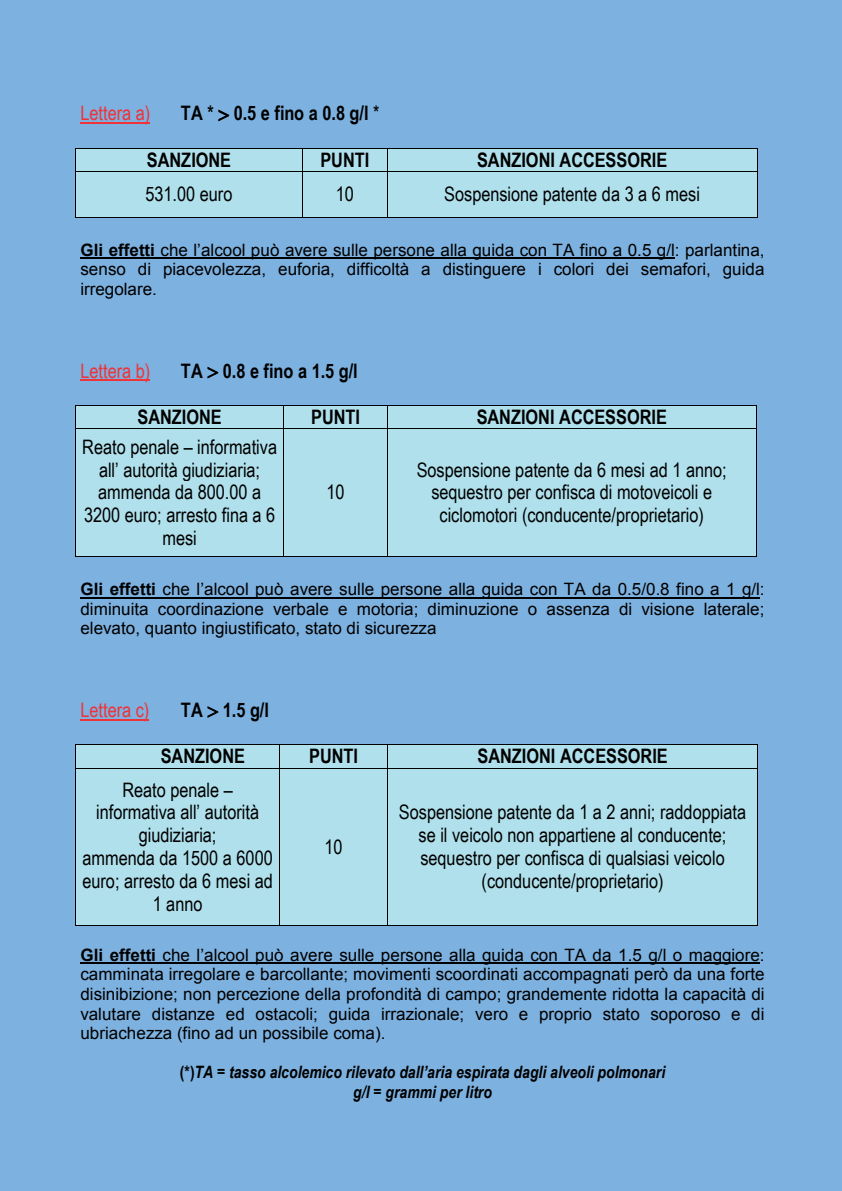
<style>
.page{position:relative;width:842px;height:1191px;background:#7db1df}
.page>*{position:absolute;margin:0;border:0;box-sizing:border-box;transform-origin:0 0}
.t1{font:20px/22.8px "Arial Narrow";letter-spacing:-.005em;color:#000;text-align:center}
.t2{font:700 20px "Arial Narrow";color:#000}
.t3{font:20px "Arial Narrow";color:#ee3339}
.t4{font:17px/19.6px "Arial";color:#000;text-align:justify}
.t5{font:italic 700 17px/19.6px "Arial Narrow";color:#000;text-align:center}
.s1{font-weight:400}
.s2{font-weight:700}
.s3{font-style:normal}
</style>
<div class="page">
<hr style="left:80px;top:122px;width:70px;height:2px;background:#ee3339">
<div style="left:76px;top:148px;width:226px;height:23px;background:#afe0ec"></div>
<div style="left:303px;top:148px;width:84px;height:23px;background:#afe0ec"></div>
<div style="left:388px;top:148px;width:369px;height:23px;background:#afe0ec"></div>
<hr style="left:76px;top:148px;width:226px;height:1px;background:#000">
<hr style="left:303px;top:148px;width:84px;height:1px;background:#000">
<hr style="left:387px;top:148px;width:370px;height:1px;background:#000">
<div style="left:76px;top:172px;width:226px;height:45px;background:#afe0ec"></div>
<div style="left:303px;top:172px;width:84px;height:45px;background:#afe0ec"></div>
<div style="left:388px;top:172px;width:369px;height:45px;background:#afe0ec"></div>
<svg style="left:75px;top:148px;width:1px;height:24px"></svg>
<hr style="left:76px;top:171px;width:226px;height:1px;background:#000">
<svg style="left:302px;top:148px;width:1px;height:24px"></svg>
<hr style="left:303px;top:171px;width:84px;height:1px;background:#000">
<svg style="left:387px;top:149px;width:1px;height:22px"></svg>
<hr style="left:387px;top:171px;width:370px;height:1px;background:#000">
<svg style="left:757px;top:148px;width:1px;height:24px"></svg>
<hr style="left:75px;top:172px;width:1px;height:45px;background:#000">
<hr style="left:76px;top:217px;width:226px;height:1px;background:#000">
<hr style="left:302px;top:172px;width:1px;height:45px;background:#000">
<hr style="left:303px;top:217px;width:84px;height:1px;background:#000">
<hr style="left:387px;top:172px;width:1px;height:45px;background:#000">
<hr style="left:387px;top:217px;width:370px;height:1px;background:#000">
<hr style="left:757px;top:172px;width:1px;height:45px;background:#000">
<hr style="left:80px;top:258px;width:595px;height:1px;background:#000">
<hr style="left:80px;top:379px;width:70px;height:2px;background:#ee3339">
<div style="left:76px;top:406px;width:208px;height:22px;background:#afe0ec"></div>
<div style="left:284px;top:406px;width:103px;height:22px;background:#afe0ec"></div>
<div style="left:388px;top:406px;width:368px;height:22px;background:#afe0ec"></div>
<hr style="left:76px;top:405px;width:208px;height:1px;background:#000">
<hr style="left:284px;top:405px;width:103px;height:1px;background:#000">
<hr style="left:387px;top:405px;width:369px;height:1px;background:#000">
<div style="left:76px;top:429px;width:208px;height:127px;background:#afe0ec"></div>
<div style="left:284px;top:429px;width:103px;height:127px;background:#afe0ec"></div>
<div style="left:388px;top:429px;width:368px;height:127px;background:#afe0ec"></div>
<svg style="left:75px;top:405px;width:1px;height:24px"></svg>
<hr style="left:76px;top:428px;width:208px;height:1px;background:#000">
<hr style="left:284px;top:428px;width:103px;height:1px;background:#000">
<svg style="left:387px;top:406px;width:1px;height:22px"></svg>
<hr style="left:387px;top:428px;width:369px;height:1px;background:#000">
<svg style="left:756px;top:405px;width:1px;height:24px"></svg>
<hr style="left:75px;top:429px;width:1px;height:127px;background:#000">
<hr style="left:76px;top:556px;width:208px;height:1px;background:#000">
<hr style="left:284px;top:429px;width:1px;height:127px;background:#000">
<hr style="left:284px;top:556px;width:103px;height:1px;background:#000">
<hr style="left:387px;top:429px;width:1px;height:127px;background:#000">
<hr style="left:387px;top:556px;width:369px;height:1px;background:#000">
<hr style="left:756px;top:429px;width:1px;height:127px;background:#000">
<hr style="left:80px;top:597px;width:680px;height:1px;background:#000">
<hr style="left:80px;top:719px;width:69px;height:1px;background:#ee3339">
<div style="left:76px;top:745px;width:204px;height:23px;background:#afe0ec"></div>
<div style="left:280px;top:745px;width:107px;height:23px;background:#afe0ec"></div>
<div style="left:388px;top:745px;width:369px;height:23px;background:#afe0ec"></div>
<hr style="left:76px;top:744px;width:203px;height:1px;background:#000">
<hr style="left:280px;top:744px;width:107px;height:1px;background:#000">
<hr style="left:387px;top:744px;width:370px;height:1px;background:#000">
<div style="left:76px;top:768px;width:204px;height:156px;background:#afe0ec"></div>
<div style="left:280px;top:768px;width:107px;height:156px;background:#afe0ec"></div>
<div style="left:388px;top:768px;width:369px;height:156px;background:#afe0ec"></div>
<svg style="left:75px;top:744px;width:1px;height:24px"></svg>
<hr style="left:76px;top:768px;width:203px;height:1px;background:#000">
<svg style="left:279px;top:744px;width:1px;height:24px"></svg>
<hr style="left:280px;top:768px;width:107px;height:1px;background:#000">
<svg style="left:387px;top:745px;width:1px;height:23px"></svg>
<hr style="left:387px;top:768px;width:370px;height:1px;background:#000">
<svg style="left:757px;top:744px;width:1px;height:24px"></svg>
<hr style="left:75px;top:768px;width:1px;height:156px;background:#000">
<hr style="left:76px;top:924px;width:203px;height:1px;background:#000">
<hr style="left:279px;top:768px;width:1px;height:156px;background:#000">
<hr style="left:280px;top:924px;width:107px;height:1px;background:#000">
<hr style="left:387px;top:768px;width:1px;height:156px;background:#000">
<hr style="left:387px;top:924px;width:370px;height:1px;background:#000">
<hr style="left:757px;top:768px;width:1px;height:156px;background:#000">
<hr style="left:80px;top:962px;width:680px;height:1px;background:#000">
<svg style="left:219px;top:110px;width:10px;height:11px"></svg>
<svg style="left:208px;top:367px;width:10px;height:11px"></svg>
<svg style="left:208px;top:706px;width:10px;height:11px"></svg>
<p class="t3" style="left:80px;top:99px;width:71px">Lettera a)</p>
<p class="t2" style="left:181px;top:98px;width:200px">TA * 0.5 e fino a 0.8 g/l <span class="s1">*</span></p>
<p class="t2" style="left:147px;top:144px;width:86px">SANZIONE</p>
<p class="t2" style="left:320px;top:144px;width:50px">PUNTI</p>
<p class="t2" style="left:477px;top:144px;width:192px">SANZIONI ACCESSORIE</p>
<p class="t1" style="left:146px;top:182px;width:88px">531.00 euro</p>
<p class="t1" style="left:336px;top:182px;width:20px">10</p>
<p class="t1" style="left:444px;top:182px;width:257px">Sospensione patente da 3 a 6 mesi</p>
<p class="t4" style="left:80px;top:240px;width:686px"><span class="s2">Gli effetti</span> che l’alcool può avere sulle persone alla guida con TA fino a 0.5 g/l: parlantina, senso di piacevolezza, euforia, difficoltà a distinguere i colori dei semafori, guida irregolare.</p>
<p class="t3" style="left:80px;top:356px;width:71px">Lettera b)</p>
<p class="t2" style="left:181px;top:355px;width:178px">TA 0.8 e fino a 1.5 g/l</p>
<p class="t2" style="left:138px;top:402px;width:86px">SANZIONE</p>
<p class="t2" style="left:311px;top:402px;width:50px">PUNTI</p>
<p class="t2" style="left:477px;top:402px;width:192px">SANZIONI ACCESSORIE</p>
<p class="t1" style="left:82px;top:434px;width:196px">Reato penale – informativa all’ autorità giudiziaria; ammenda da 800.00 a<br>3200 euro; arresto fina a 6 mesi</p>
<p class="t1" style="left:417px;top:457px;width:311px">Sospensione patente da 6 mesi ad 1 anno; sequestro per confisca di motoveicoli e ciclomotori (conducente/proprietario)</p>
<p class="t1" style="left:326px;top:480px;width:20px">10</p>
<p class="t4" style="left:80px;top:579px;width:686px"><span class="s2">Gli effetti</span> che l’alcool può avere sulle persone alla guida con TA da 0.5/0.8 fino a 1 g/l: diminuita coordinazione verbale e motoria; diminuzione o assenza di visione laterale; elevato, quanto ingiustificato, stato di sicurezza</p>
<p class="t3" style="left:80px;top:695px;width:70px">Lettera c)</p>
<p class="t2" style="left:181px;top:695px;width:90px">TA 1.5 g/l</p>
<p class="t2" style="left:161px;top:741px;width:86px">SANZIONE</p>
<p class="t2" style="left:309px;top:741px;width:50px">PUNTI</p>
<p class="t2" style="left:477px;top:741px;width:192px">SANZIONI ACCESSORIE</p>
<p class="t1" style="left:82px;top:777px;width:192px">Reato penale – informativa all’ autorità giudiziaria;<br>ammenda da 1500 a 6000 euro; arresto da 6 mesi ad<br>1 anno</p>
<p class="t1" style="left:399px;top:800px;width:349px">Sospensione patente da 1 a 2 anni; raddoppiata se il veicolo non appartiene al conducente; sequestro per confisca di qualsiasi veicolo (conducente/proprietario)</p>
<p class="t1" style="left:324px;top:834px;width:20px">10</p>
<p class="t4" style="left:80px;top:945px;width:686px"><span class="s2">Gli effetti</span> che l’alcool può avere sulle persone alla guida con TA da 1.5 g/l o maggiore: camminata irregolare e barcollante; movimenti scoordinati accompagnati però da una forte disinibizione; non percezione della profondità di campo; grandemente ridotta la capacità di valutare distanze ed ostacoli; guida irrazionale; vero e proprio stato soporoso e di ubriachezza (fino ad un possibile coma).</p>
<p class="t5" style="left:180px;top:1061px;width:487px"><span class="s3">(*)</span>TA = tasso alcolemico rilevato dall’aria espirata dagli alveoli polmonari g/l = grammi per litro</p>
</div>
